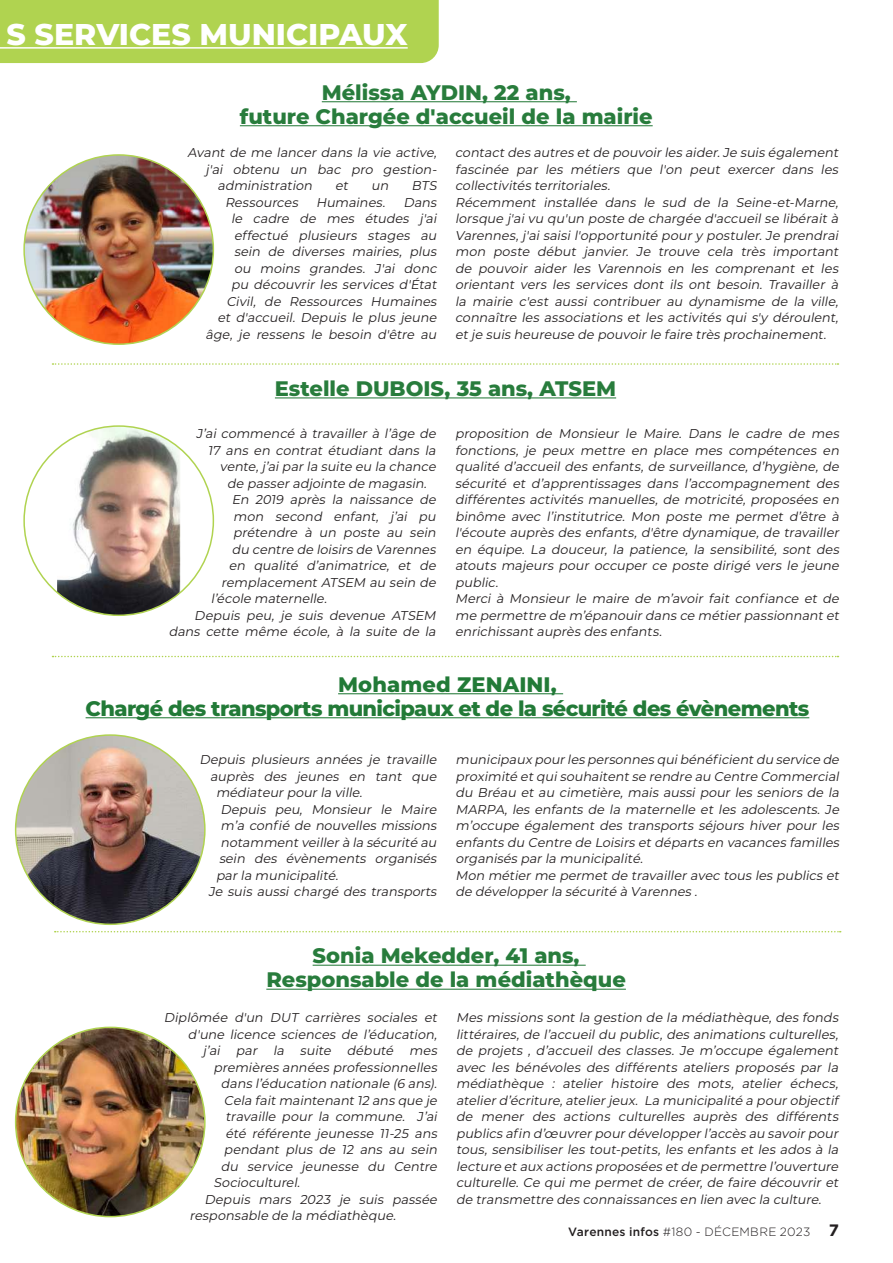
<style>
.page{position:relative;width:893px;height:1263px;background:#fff}
.page>*{position:absolute;margin:0;border:0;box-sizing:border-box;transform-origin:0 0}
.t1{font:800 30px "Montserrat";color:#fff}
.t2{font:800 21px/24px "Montserrat";color:#287c3c;text-align:center}
.t3{font:800 21px/24px "Montserrat";letter-spacing:-.03em;color:#227a37;text-align:center}
.t4{font:italic 12.75px/16.5px "Montserrat";color:#231f20}
.t5{font:300 12px "Gotham";letter-spacing:.025em;color:#231f20}
.s1{font-weight:500}
.s2{font-weight:700;font-size:16.5px}
</style>
<div class="page">
<div style="left:0;top:0;width:439px;height:63px;background:#b0d350"></div>
<hr style="left:0;top:47px;width:408px;height:2px;background:#fff">
<img style="left:16px;top:735px;width:189px;height:189px;border-radius:95px">
<hr style="left:338px;top:693px;width:225px;height:1px;background:#227a37">
<hr style="left:86px;top:717px;width:723px;height:1px;background:#227a37">
<hr style="left:275px;top:397px;width:341px;height:1px;background:#287c3c">
<svg style="left:52px;top:363px;width:786px;height:2px"></svg>
<svg style="left:52px;top:656px;width:786px;height:1px"></svg>
<img style="left:24px;top:155px;width:189px;height:189px;border-radius:95px">
<svg style="left:55px;top:931px;width:786px;height:1px"></svg>
<img style="left:57px;top:426px;width:123px;height:189px">
<img style="left:16px;top:1027px;width:189px;height:189px;border-radius:95px">
<hr style="left:313px;top:965px;width:273px;height:1px;background:#287c3c">
<hr style="left:266px;top:989px;width:360px;height:1px;background:#287c3c">
<hr style="left:322px;top:101px;width:255px;height:1px;background:#287c3c">
<hr style="left:240px;top:125px;width:413px;height:1px;background:#287c3c">
<h1 class="t1" style="left:6px;top:12px;width:403px">S SERVICES MUNICIPAUX</h1>
<h2 class="t2" style="left:240px;top:79px;width:414px">Mélissa AYDIN, 22 ans,<br>future Chargée d'accueil de la mairie</h2>
<p class="t4" style="left:188px;top:144px;width:253px">Avant de me lancer dans la vie active,</p>
<p class="t4" style="left:206px;top:160px;width:235px">j 'ai obtenu un bac pro gestion-</p>
<p class="t4" style="left:218px;top:177px;width:99px">administration</p>
<p class="t4" style="left:335px;top:177px;width:17px">et</p>
<p class="t4" style="left:371px;top:177px;width:22px">un</p>
<p class="t4" style="left:206px;top:177px;width:235px;text-align:right">BTS<br>Ressources Humaines. Dans<br>le cadre de mes études j 'ai effectué plusieurs stages au sein de diverses mairies, plus<br>ou moins grandes. J'ai donc<br>pu découvrir les services d'État<br>Civil, de Ressources Humaines<br>et d'accueil. Depuis le plus jeune âge, je ressens le besoin d'être au</p>
<p class="t4" style="left:455px;top:144px;width:388px">contactdes autres etde pouvoirles aider.Je suis également fascinée par les métiers que l'on peut exercer dans les collectivités territoriales.<br>Récemment installée dans le sud de la Seine-et-Marne, lorsque j 'ai vu qu'un poste de chargée d'accueil se libérait à Varennes, j 'ai saisi l'opportunité pour y postuler. Je prendrai mon poste début janvier. Je trouve cela très important de pouvoir aider les Varennois en les comprenant et les orientant vers les services dont ils ont besoin. Travailler à la mairie c'est aussi contribuer au dynamisme de la ville, connaître les associations et les activités qui s'y déroulent, etje suis heureuse de pouvoirle faire très prochainement.</p>
<h2 class="t2" style="left:275px;top:375px;width:343px">Estelle DUBOIS, 35 ans, ATSEM</h2>
<p class="t4" style="left:196px;top:425px;width:244px">J’ai commencé à travailler à l’âge de</p>
<p class="t4" style="left:208px;top:441px;width:232px">17 ans en contrat étudiant dans la</p>
<p class="t4" style="left:220px;top:458px;width:220px">vente,j ’aiparla suite eu la chance</p>
<p class="t4" style="left:227px;top:474px;width:204px">de passeradjointe de magasin.</p>
<p class="t4" style="left:232px;top:491px;width:208px">En 2019 après la naissance de</p>
<p class="t4" style="left:233px;top:507px;width:207px">mon second enfant, j ’ai pu</p>
<p class="t4" style="left:233px;top:524px;width:207px">prétendre à un poste au sein</p>
<p class="t4" style="left:232px;top:540px;width:208px">du centre de loisirs de Varennes</p>
<p class="t4" style="left:229px;top:557px;width:211px">en qualité d’animatrice, et de</p>
<p class="t4" style="left:221px;top:573px;width:219px">remplacement ATSEM au sein de</p>
<p class="t4" style="left:211px;top:590px;width:120px">l’école maternelle.</p>
<p class="t4" style="left:194px;top:606px;width:246px">Depuis peu, je suis devenue ATSEM</p>
<p class="t4" style="left:169px;top:623px;width:271px">dans cette même école, à la suite de la</p>
<p class="t4" style="left:455px;top:425px;width:388px">proposition de Monsieur le Maire. Dans le cadre de mes fonctions, je peux mettre en place mes compétences en qualité d’accueil des enfants, de surveillance, d’hygiène, de sécurité et d’apprentissages dans l’accompagnement des différentes activités manuelles, de motricité, proposées en binôme avec l’institutrice. Mon poste me permet d’être à l'écoute auprès des enfants, d'être dynamique, de travailler en équipe. La douceur, la patience, la sensibilité, sont des atouts majeurs pour occuper ce poste dirigé vers le jeune public.<br>Merci à Monsieur le maire de m’avoir fait confiance et de me permettre de m’épanouirdans ce métierpassionnantet enrichissantauprès des enfants.</p>
<h2 class="t3" style="left:86px;top:671px;width:725px">Mohamed ZENAINI,<br>Chargé des transports municipaux et de la sécurité des évènements</h2>
<p class="t4" style="left:200px;top:751px;width:241px">Depuis plusieurs années je travaille</p>
<p class="t4" style="left:210px;top:768px;width:231px">auprès des jeunes en tant que</p>
<p class="t4" style="left:216px;top:784px;width:151px">médiateurpourla ville.</p>
<p class="t4" style="left:220px;top:801px;width:220px">Depuis peu, Monsieur le Maire</p>
<p class="t4" style="left:220px;top:817px;width:220px">m’a confié de nouvelles missions</p>
<p class="t4" style="left:220px;top:834px;width:220px">notammentveillerà la sécurité au</p>
<p class="t4" style="left:219px;top:850px;width:222px">sein des évènements organisés</p>
<p class="t4" style="left:216px;top:867px;width:127px">parla municipalité.</p>
<p class="t4" style="left:208px;top:883px;width:232px">Je suis aussi chargé des transports</p>
<p class="t4" style="left:455px;top:751px;width:388px">municipaux pourles personnes quibénéficientdu service de proximité etquisouhaitentse rendre au Centre Commercial du Bréau et au cimetière, mais aussi pour les seniors de la MARPA, les enfants de la maternelle et les adolescents. Je m’occupe également des transports séjours hiver pour les enfants du Centre de Loisirs etdéparts en vacances familles organisés parla municipalité.<br>Mon métier me permet de travailler avec tous les publics et de développerla sécurité à Varennes .</p>
<h2 class="t2" style="left:266px;top:942px;width:361px">Sonia Mekedder, 41 ans,<br>Responsable de la médiathèque</h2>
<p class="t4" style="left:164px;top:1009px;width:277px">Diplômée d'un DUT carrières sociales et</p>
<p class="t4" style="left:188px;top:1025px;width:253px">d'une licence sciences de l’éducation,</p>
<p class="t4" style="left:203px;top:1042px;width:238px">j ’ai par la suite débuté mes</p>
<p class="t4" style="left:213px;top:1058px;width:228px">premières années professionnelles</p>
<p class="t4" style="left:221px;top:1075px;width:220px">dans l’éducation nationale (6 ans).</p>
<p class="t4" style="left:224px;top:1091px;width:217px">Cela faitmaintenant12 ans que je</p>
<p class="t4" style="left:225px;top:1108px;width:216px">travaille pour la commune. J’ai</p>
<p class="t4" style="left:225px;top:1124px;width:216px">été référente jeunesse 11-25 ans</p>
<p class="t4" style="left:224px;top:1141px;width:217px">pendant plus de 12 ans au sein</p>
<p class="t4" style="left:221px;top:1157px;width:220px">du service jeunesse du Centre</p>
<p class="t4" style="left:213px;top:1174px;width:91px">Socioculturel.</p>
<p class="t4" style="left:204px;top:1190px;width:237px">Depuis mars 2023 je suis passée</p>
<p class="t4" style="left:189px;top:1207px;width:211px">responsable de la médiathèque.</p>
<p class="t4" style="left:456px;top:1009px;width:387px;text-align:justify">Mes missions sont la gestion de la médiathèque, des fonds littéraires, de l’accueil du public, des animations culturelles, de projets , d’accueil des classes. Je m’occupe également avec les bénévoles des différents ateliers proposés par la médiathèque : atelier histoire des mots, atelier échecs, atelierd’écriture,atelierjeux. La municipalité a pourobjectif de mener des actions culturelles auprès des différents publics afin d’œuvrerpourdévelopperl’accès au savoirpour tous, sensibiliser les tout-petits, les enfants et les ados à la lecture etaux actions proposées etde permettre l’ouverture culturelle. Ce qui me permet de créer, de faire découvrir et de transmettre des connaissances en lien avec la culture.</p>
<p class="t5" style="left:568px;top:1224px;width:272px"><span class="s1">Varennes infos</span> #180 - DÉCEMBRE 2023 <span class="s2">7</span></p>
</div>
